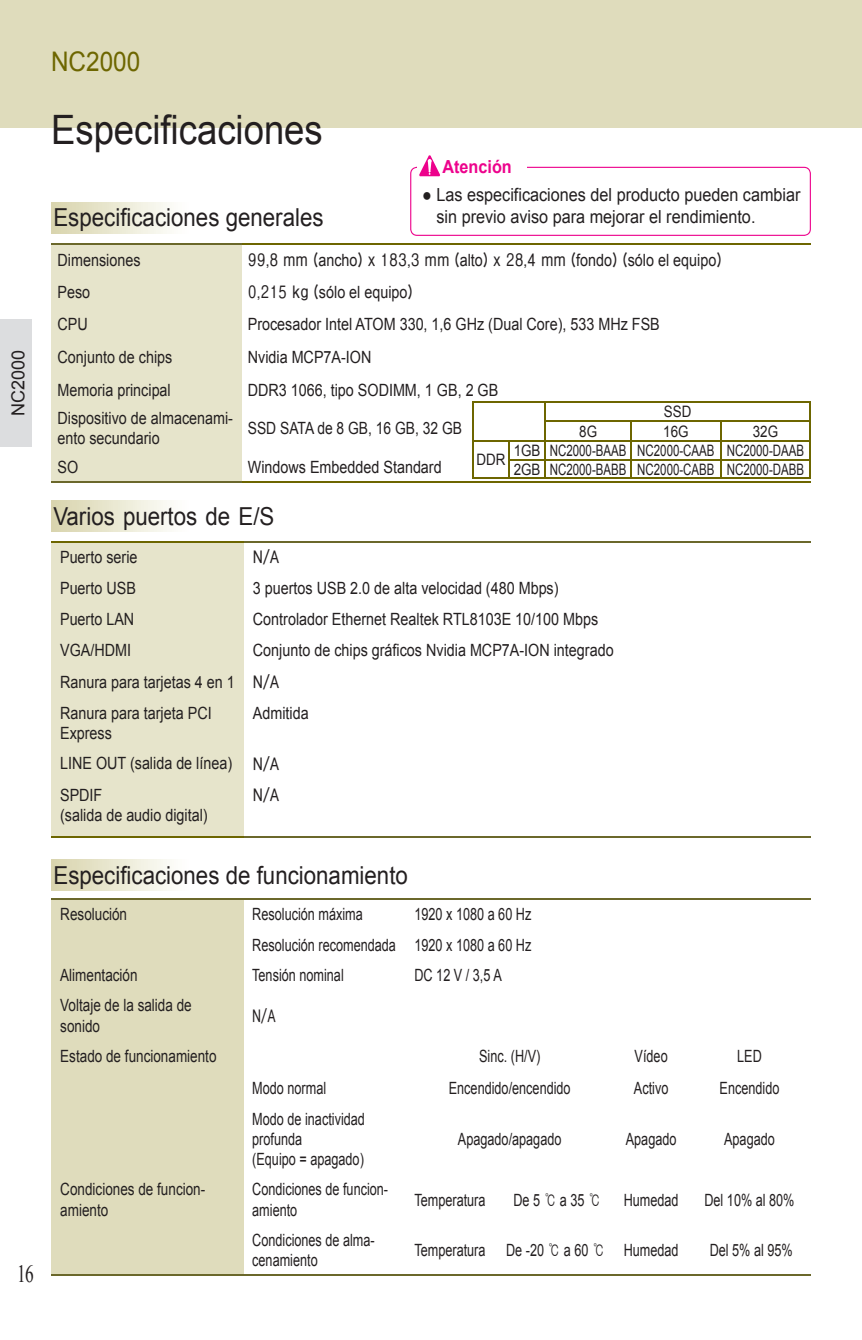
<style>
.page{position:relative;width:862px;height:1340px;background:#fff}
.page>*{position:absolute;margin:0;border:0;box-sizing:border-box;transform-origin:0 0}
.t1{font:40.5px "Arial";color:#231f20;scale:.9 1}
.t2{font:27px "Arial";color:#6d6600;scale:.9 1}
.t3{font:24.75px "Arial";color:#231f20;scale:.9 1}
.t4{font:24.75px "Times New Roman";color:#231f20;scale:.7 1}
.t5{font:18px/21.6px "Arial";color:#231f20;scale:.9 1}
.t6{font:700 18px "Arial";color:#ed028c;scale:.9 1}
.t7{font:18px "Arial";color:#231f20}
.t8{font:16.88px/31.3px "Arial";color:#231f20;scale:.85 1}
.t9{font:16.88px/20.2px "Arial";color:#231f20;scale:.75 1}
.t10{font:16.88px/20.2px "Arial";color:#231f20;scale:.8 1}
.t11{font:700 16.88px "HY Go Thic";color:#231f20;scale:.85 1}
.t12{font:16.88px "Arial";color:#231f20;scale:.82 1}
.t13{font:700 16.88px "HY Go Thic";color:#231f20;scale:.75 1}
.t14{font:15.75px/18.4px "Arial";color:#231f20;scale:.85 1}
.s1{font-family:"Arial";font-weight:400}
.s2{font-family:"HY Go Thic";font-weight:700}
</style>
<div class="page">
<div style="left:0;top:0;width:861px;height:128px;background:#dfdcbc"></div>
<div style="left:51px;top:244px;width:190px;height:238px;background:#e6e4cb"></div>
<hr style="left:241px;top:244px;width:569px;height:1px;background:#6d6600">
<hr style="left:241px;top:481px;width:569px;height:1px;background:#6d6600">
<hr style="left:51px;top:244px;width:190px;height:1px;background:#6b682b">
<hr style="left:51px;top:481px;width:190px;height:1px;background:#6b682b">
<div style="left:51px;top:898px;width:192px;height:377px;background:#dfdcbc"></div>
<hr style="left:51px;top:898px;width:192px;height:1px;background:#6b682b">
<hr style="left:243px;top:898px;width:162px;height:1px;background:#6b682b">
<hr style="left:405px;top:898px;width:91px;height:1px;background:#6b682b">
<hr style="left:496px;top:898px;width:117px;height:1px;background:#6b682b">
<hr style="left:613px;top:898px;width:75px;height:1px;background:#6b682b">
<hr style="left:688px;top:898px;width:122px;height:1px;background:#6b682b">
<hr style="left:51px;top:1274px;width:192px;height:1px;background:#6b682b">
<hr style="left:243px;top:1274px;width:162px;height:1px;background:#6b682b">
<hr style="left:405px;top:1274px;width:91px;height:1px;background:#6b682b">
<hr style="left:496px;top:1274px;width:117px;height:1px;background:#6b682b">
<hr style="left:613px;top:1274px;width:75px;height:1px;background:#6b682b">
<hr style="left:688px;top:1274px;width:122px;height:1px;background:#6b682b">
<div style="left:51px;top:541px;width:193px;height:296px;background:#e6e4cb"></div>
<hr style="left:244px;top:541px;width:566px;height:1px;background:#6b682b">
<hr style="left:244px;top:836px;width:566px;height:1px;background:#6b682b">
<hr style="left:51px;top:541px;width:193px;height:1px;background:#6d6600">
<hr style="left:51px;top:836px;width:193px;height:1px;background:#6d6600">
<svg style="left:410px;top:155px;width:400px;height:81px"></svg>
<div style="left:51px;top:859px;width:138px;height:31px;background:linear-gradient(to right,#d8d4ac,#fff)"></div>
<div style="left:51px;top:500px;width:138px;height:31px;background:linear-gradient(to right,#d8d4ac,#fff)"></div>
<div style="left:51px;top:203px;width:138px;height:31px;background:linear-gradient(to right,#d8d4ac,#fff)"></div>
<div style="left:0;top:319px;width:32px;height:127px;background:#dcdddf"></div>
<hr style="left:472px;top:401px;width:37px;height:1px;background:#6d6600">
<hr style="left:509px;top:401px;width:36px;height:1px;background:#6d6600">
<hr style="left:545px;top:401px;width:86px;height:1px;background:#6d6600">
<hr style="left:631px;top:401px;width:89px;height:1px;background:#6d6600">
<hr style="left:720px;top:401px;width:90px;height:1px;background:#6d6600">
<hr style="left:544px;top:421px;width:87px;height:1px;background:#6d6600">
<hr style="left:631px;top:421px;width:89px;height:1px;background:#6d6600">
<hr style="left:720px;top:421px;width:90px;height:1px;background:#6d6600">
<hr style="left:472px;top:440px;width:37px;height:1px;background:#6d6600">
<svg style="left:472px;top:402px;width:1px;height:75px"></svg>
<hr style="left:472px;top:477px;width:37px;height:1px;background:#6d6600">
<hr style="left:509px;top:440px;width:36px;height:1px;background:#6d6600">
<hr style="left:545px;top:440px;width:86px;height:1px;background:#6d6600">
<hr style="left:631px;top:440px;width:89px;height:1px;background:#6d6600">
<hr style="left:720px;top:440px;width:90px;height:1px;background:#6d6600">
<hr style="left:508px;top:459px;width:37px;height:1px;background:#6d6600">
<svg style="left:508px;top:441px;width:1px;height:36px"></svg>
<hr style="left:545px;top:459px;width:86px;height:1px;background:#6d6600">
<svg style="left:544px;top:402px;width:1px;height:75px"></svg>
<hr style="left:631px;top:459px;width:89px;height:1px;background:#6d6600">
<svg style="left:630px;top:422px;width:1px;height:55px"></svg>
<hr style="left:720px;top:459px;width:90px;height:1px;background:#6d6600">
<svg style="left:809px;top:402px;width:1px;height:75px"></svg>
<hr style="left:509px;top:477px;width:36px;height:1px;background:#6d6600">
<hr style="left:545px;top:477px;width:86px;height:1px;background:#6d6600">
<hr style="left:631px;top:477px;width:89px;height:1px;background:#6d6600">
<hr style="left:720px;top:477px;width:90px;height:1px;background:#6d6600">
<p class="t7" style="left:6px;top:416px;width:68px;rotate:-90deg">NC2000</p>
<h3 class="t4" style="left:17px;top:1256px;width:26px">16</h3>
<h2 class="t2" style="left:51px;top:44px;width:101px">NC2000</h2>
<h1 class="t1" style="left:51px;top:103px;width:303px">Especificaciones</h1>
<h3 class="t3" style="left:53px;top:201px;width:301px">Especificaciones generales</h3>
<p class="t6" style="left:442px;top:155px;width:79px">Atención</p>
<p class="t5" style="left:436px;top:184px;width:406px;text-indent:-14px">● Las especificaciones del producto pueden cambiar sin previo aviso para mejorar el rendimiento.</p>
<p class="t8" style="left:57px;top:245px;width:99px">Dimensiones</p>
<p class="t11" style="left:248px;top:252px;width:559px">99,8 mm (<span class="s1">ancho</span>) x 183,3 mm (<span class="s1">alto</span>) x 28,4 mm (<span class="s1">fondo</span>) (<span class="s1">sólo el equipo</span>)</p>
<p class="t8" style="left:57px;top:276px;width:40px">Peso</p>
<p class="t8" style="left:248px;top:276px;width:196px"><span class="s2">0,215 kg (</span>sólo el equipo<span class="s2">)</span></p>
<p class="t8" style="left:57px;top:308px;width:37px">CPU</p>
<p class="t8" style="left:248px;top:308px;width:486px">Procesador Intel ATOM 330, 1,6 GHz (Dual Core), 533 MHz FSB</p>
<p class="t8" style="left:57px;top:342px;width:137px">Conjunto de chips</p>
<p class="t8" style="left:248px;top:342px;width:147px">Nvidia MCP7A-ION</p>
<p class="t8" style="left:57px;top:374px;width:135px">Memoria principal</p>
<p class="t8" style="left:248px;top:374px;width:296px">DDR3 1066, tipo SODIMM, 1 GB, 2 GB</p>
<p class="t8" style="left:57px;top:408px;width:208px;line-height:20.2px">Dispositivo de almacenami&shy;ento secundario</p>
<p class="t12" style="left:248px;top:417px;width:263px">SSD SATA de 8 GB, 16 GB, 32 GB</p>
<p class="t8" style="left:57px;top:451px;width:26px">SO</p>
<p class="t8" style="left:248px;top:451px;width:229px">Windows Embedded Standard</p>
<p class="t14" style="left:663px;top:403px;width:34px">SSD</p>
<p class="t14" style="left:579px;top:422px;width:23px">8G</p>
<p class="t14" style="left:663px;top:422px;width:31px">16G</p>
<p class="t14" style="left:752px;top:422px;width:31px">32G</p>
<p class="t14" style="left:476px;top:450px;width:36px">DDR</p>
<p class="t14" style="left:513px;top:441px;width:343px">1GB NC2000-BAAB NC2000-CAAB NC2000-DAAB<br>2GB NC2000-BABB NC2000-CABB NC2000-DABB</p>
<h3 class="t3" style="left:53px;top:500px;width:247px">Varios puertos de E/S</h3>
<p class="t8" style="left:60px;top:541px;width:92px">Puerto serie</p>
<p class="t11" style="left:253px;top:548px;width:33px">N/A</p>
<p class="t8" style="left:60px;top:572px;width:91px">Puerto USB</p>
<p class="t8" style="left:253px;top:572px;width:361px">3 puertos USB 2.0 de alta velocidad (480 Mbps)</p>
<p class="t8" style="left:60px;top:603px;width:89px">Puerto LAN</p>
<p class="t8" style="left:253px;top:603px;width:407px">Controlador Ethernet Realtek RTL8103E 10/100 Mbps</p>
<p class="t8" style="left:60px;top:635px;width:85px">VGA/HDMI</p>
<p class="t8" style="left:60px;top:635px;width:652px;text-indent:193px">Conjunto de chips gráficos Nvidia MCP7A-ION integrado<br>Ranura para tarjetas 4 en 1 <span class="s2">N/A<br></span>Ranura para tarjeta PCI</p>
<p class="t8" style="left:60px;top:717px;width:62px">Express</p>
<p class="t8" style="left:253px;top:697px;width:67px">Admitida</p>
<p class="t8" style="left:60px;top:748px;width:260px">LINE OUT (salida de línea) <span class="s2">N/A<br></span>SPDIF</p>
<p class="t8" style="left:60px;top:799px;width:175px">(salida de audio digital)</p>
<p class="t11" style="left:253px;top:786px;width:33px">N/A</p>
<h3 class="t3" style="left:53px;top:859px;width:395px">Especificaciones de funcionamiento</h3>
<p class="t10" style="left:60px;top:904px;width:85px">Resolución</p>
<p class="t9" style="left:252px;top:904px;width:149px">Resolución máxima</p>
<p class="t9" style="left:252px;top:899px;width:373px;line-height:30.4px;text-align:right">1920 x 1080 a 60 Hz<br>Resolución recomendada 1920 x 1080 a 60 Hz</p>
<p class="t10" style="left:60px;top:965px;width:98px">Alimentación</p>
<p class="t9" style="left:252px;top:965px;width:123px">Tensión nominal</p>
<p class="t9" style="left:414px;top:965px;width:118px">DC 12 V / 3,5 A</p>
<p class="t10" style="left:60px;top:995px;width:166px">Voltaje de la salida de sonido</p>
<p class="t13" style="left:252px;top:1007px;width:33px">N/A</p>
<p class="t10" style="left:60px;top:1046px;width:197px">Estado de funcionamiento</p>
<p class="t9" style="left:479px;top:1046px;width:83px">Sinc. (H/V)</p>
<p class="t9" style="left:634px;top:1046px;width:46px">Vídeo</p>
<p class="t9" style="left:736px;top:1046px;width:34px">LED</p>
<p class="t9" style="left:252px;top:1077px;width:100px">Modo normal</p>
<p class="t9" style="left:448px;top:1077px;width:164px">Encendido/encendido</p>
<p class="t9" style="left:633px;top:1077px;width:47px">Activo</p>
<p class="t9" style="left:719px;top:1077px;width:81px">Encendido</p>
<p class="t9" style="left:252px;top:1108px;width:152px">Modo de inactividad profunda<br>(Equipo = apagado)</p>
<p class="t9" style="left:457px;top:1128px;width:139px">Apagado/apagado</p>
<p class="t9" style="left:625px;top:1128px;width:69px">Apagado</p>
<p class="t9" style="left:723px;top:1128px;width:69px">Apagado</p>
<p class="t10" style="left:60px;top:1179px;width:183px">Condiciones de funcion&shy;amiento</p>
<p class="t9" style="left:252px;top:1179px;width:183px">Condiciones de funcion&shy;amiento</p>
<p class="t9" style="left:414px;top:1189px;width:96px">Temperatura</p>
<p class="t9" style="left:513px;top:1189px;width:118px">De 5 <span class="s2">℃</span> a 35 <span class="s2">℃</span></p>
<p class="t9" style="left:623px;top:1189px;width:75px">Humedad</p>
<p class="t9" style="left:704px;top:1189px;width:122px">Del 10% al 80%</p>
<p class="t9" style="left:252px;top:1230px;width:165px">Condiciones de alma&shy;cenamiento</p>
<p class="t9" style="left:414px;top:1240px;width:353px">Temperatura De -20 <span class="s2">℃</span> a 60 <span class="s2">℃</span> Humedad</p>
<p class="t9" style="left:709px;top:1240px;width:112px">Del 5% al 95%</p>
</div>
